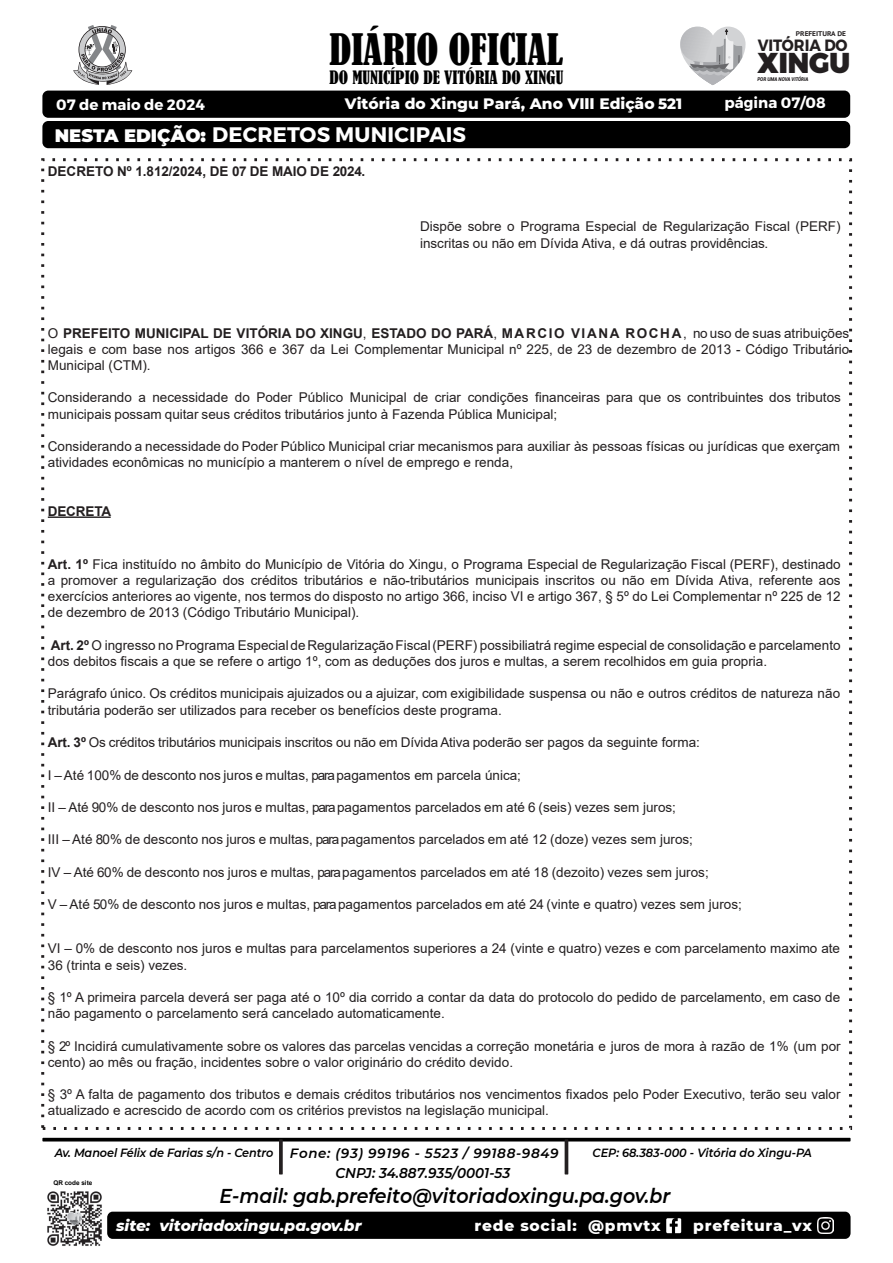
<style>
.page{position:relative;width:893px;height:1263px;background:#fff}
.page>*{position:absolute;margin:0;border:0;box-sizing:border-box;transform-origin:0 0}
.t1{font:condensed 40.65px "Bernard";color:#000}
.t2{font:900 28.65px "Montserrat";color:#231f20;scale:.95 1}
.t3{font:700 21px "Montserrat";letter-spacing:.01em;color:#fff}
.t4{font:italic 600 20.1px "Montserrat";color:#000;scale:.95 1}
.t5{font:900 18px "Montserrat";color:#fff}
.t6{font:condensed 17.25px "Bernard";color:#000}
.t7{font:700 16.35px "Montserrat";color:#231f20;scale:.91 1}
.t8{font:800 15.45px "Montserrat";color:#fff}
.t9{font:800 15.45px "Montserrat";letter-spacing:.05em;color:#fff}
.t10{font:italic 800 15.45px "Montserrat";color:#fff}
.t11{font:700 15px "Montserrat";color:#fff}
.t12{font:italic 600 14.25px "Montserrat";color:#000;scale:.95 1}
.t13{font:13.5px/16.2px "Arial";color:#231f20}
.t14{font:700 13.5px "Arial";letter-spacing:-.01em;color:#231f20}
.t15{font:italic 600 11.85px "Montserrat";color:#000;scale:.95 1}
.t16{font:700 6.75px "PT Sans";color:#231f20;scale:1.09 1}
.t17{font:700 6.45px "Arial";color:#000}
.t18{font:italic 900 5.25px "Roboto";color:#231f20;scale:.87 1}
.s1{font-size:15px}
.s2{font-weight:700}
.s3{font-size:13.35px}
</style>
<div class="page">
<div style="left:107px;top:1212px;width:743px;height:27px;background:#000;border-radius:6px"></div>
<hr style="left:42px;top:1138px;width:808px;height:3px;background:#000">
<svg style="left:680px;top:27px;width:65px;height:58px"></svg>
<img style="left:47px;top:1191px;width:55px;height:55px">
<div style="left:42px;top:121px;width:808px;height:27px;background:#000;border-radius:6px"></div>
<div style="left:42px;top:91px;width:808px;height:27px;background:#000;border-radius:6px"></div>
<svg style="left:73px;top:25px;width:59px;height:60px"></svg>
<svg style="left:279px;top:1139px;width:4px;height:35px"></svg>
<hr style="left:565px;top:1139px;width:3px;height:35px;background:#231f20">
<img style="left:818px;top:1218px;width:16px;height:15px">
<svg style="left:666px;top:1218px;width:15px;height:15px"></svg>
<hr style="left:48px;top:516px;width:63px;height:2px;background:#231f20">
<h1 class="t1" style="left:329px;top:26px;width:236px">DIÁRIO OFICIAL</h1>
<p class="t6" style="left:330px;top:67px;width:235px">DO MUNICÍPIO DE VITÓRIA DO XINGU</p>
<p class="t16" style="left:796px;top:29px;width:47px">PREFEITURA DE</p>
<p class="t7" style="left:758px;top:35px;width:100px">VITÓRIA DO</p>
<p class="t18" style="left:757px;top:75px;width:60px">POR UMA NOVA VITÓRIA</p>
<h2 class="t2" style="left:758px;top:45px;width:99px">XINGU</h2>
<p class="t11" style="left:56px;top:95px;width:150px">07 de maio de 2024</p>
<p class="t11" style="left:725px;top:93px;width:103px">página 07/08</p>
<p class="t8" style="left:345px;top:93px;width:339px">Vitória do Xingu Pará, Ano VIII Edição <span class="s1">521</span></p>
<h3 class="t3" style="left:212px;top:122px;width:256px">DECRETOS MUNICIPAIS</h3>
<h3 class="t5" style="left:55px;top:122px;width:153px">NESTA EDIÇÃO:</h3>
<p class="t14" style="left:48px;top:161px;width:319px">DECRETO Nº 1.812/2024, DE 07 DE MAIO DE 2024.</p>
<p class="t13" style="left:420px;top:218px;width:422px">Dispõe sobre o Programa Especial de Regularização Fiscal (PERF) inscritas ou não em Dívida Ativa, e dá outras providências.</p>
<p class="t13" style="left:48px;top:325px;width:803px;text-align:justify">O <span class="s2">PREFEITO MUNICIPAL DE VITÓRIA DO XINGU</span>, <span class="s2">ESTADO DO PARÁ</span>, <span class="s2">MARCIO VIANA ROCHA</span>, no uso de suas atribuições legais e com base nos artigos 366 e 367 da Lei Complementar Municipal nº 225, de 23 de dezembro de 2013 - Código Tributário Municipal (CTM).</p>
<p class="t13" style="left:48px;top:389px;width:795px">Considerando a necessidade do Poder Público Municipal de criar condições financeiras para que os contribuintes dos tributos municipais possam quitar seus créditos tributários junto à Fazenda Pública Municipal;</p>
<p class="t13" style="left:48px;top:438px;width:794px">Considerando a necessidade do Poder Público Municipal criar mecanismos para auxiliar às pessoas físicas ou jurídicas que exerçam atividades econômicas no município a manterem o nível de emprego e renda,</p>
<p class="t14" style="left:48px;top:501px;width:65px">DECRETA</p>
<p class="t13" style="left:48px;top:556px;width:794px;text-align:justify"><span class="s2">Art. 1º</span> Fica instituído no âmbito do Município de Vitória do Xingu, o Programa Especial de Regularização Fiscal (PERF), destinado a promover a regularização dos créditos tributários e não-tributários municipais inscritos ou não em Dívida Ativa, referente aos exercícios anteriores ao vigente, nos termos do disposto no artigo 366, inciso VI e artigo 367, § 5º do Lei Complementar nº 225 de 12 de dezembro de 2013 (Código Tributário Municipal).</p>
<p class="t13" style="left:48px;top:637px;width:794px"><span class="s2">Art. 2º</span> O ingresso no Programa Especial de Regularização Fiscal (PERF) possibiliatrá regime especial de consolidação e parcelamento dos debitos fiscais a que se refere o artigo 1º, com as deduções dos juros e multas, a serem recolhidos em guia propria.</p>
<p class="t13" style="left:48px;top:685px;width:794px">Parágrafo único. Os créditos municipais ajuizados ou a ajuizar, com exigibilidade suspensa ou não e outros créditos de natureza não tributária poderão ser utilizados para receber os benefícios deste programa.</p>
<p class="t13" style="left:48px;top:734px;width:654px"><span class="s2">Art. 3º</span> Os créditos tributários municipais inscritos ou não em Dívida Ativa poderão ser pagos da seguinte forma:</p>
<p class="t13" style="left:48px;top:767px;width:475px">I – Até 100% de desconto nos juros e multas, para pagamentos em parcela única;</p>
<p class="t13" style="left:48px;top:799px;width:630px">II – Até 90% de desconto nos juros e multas, para pagamentos parcelados em até 6 (seis) vezes sem juros;</p>
<p class="t13" style="left:48px;top:831px;width:647px">III – Até 80% de desconto nos juros e multas, para pagamentos parcelados em até 12 (doze) vezes sem juros;</p>
<p class="t13" style="left:48px;top:864px;width:662px">IV – Até 60% de desconto nos juros e multas, para pagamentos parcelados em até 18 (dezoito) vezes sem juros;</p>
<p class="t13" style="left:48px;top:896px;width:696px">V – Até 50% de desconto nos juros e multas, para pagamentos parcelados em até 24 (vinte e quatro) vezes sem juros;</p>
<p class="t13" style="left:48px;top:940px;width:794px">VI – 0% de desconto nos juros e multas para parcelamentos superiores a 24 (vinte e quatro) vezes e com parcelamento maximo ate<br>36 (trinta e seis) vezes.</p>
<p class="t13" style="left:48px;top:989px;width:794px">§ 1º A primeira parcela deverá ser paga até o 10º dia corrido a contar da data do protocolo do pedido de parcelamento, em caso de não pagamento o parcelamento será cancelado automaticamente.</p>
<p class="t13" style="left:48px;top:1037px;width:794px">§ 2º Incidirá cumulativamente sobre os valores das parcelas vencidas a correção monetária e juros de mora à razão de 1% (um por cento) ao mês ou fração, incidentes sobre o valor originário do crédito devido.</p>
<p class="t13" style="left:48px;top:1086px;width:794px">§ 3º A falta de pagamento dos tributos e demais créditos tributários nos vencimentos fixados pelo Poder Executivo, terão seu valor atualizado e acrescido de acordo com os critérios previstos na legislação municipal.</p>
<p class="t15" style="left:55px;top:1144px;width:532px">Av. Manoel Félix de Farias s/n - Centro <span class="s3">Fone: (93) 99196 - 5523 / 99188-9849</span></p>
<p class="t15" style="left:592px;top:1144px;width:232px">CEP: 68.383-000 - Vitória do Xingu-PA</p>
<p class="t12" style="left:335px;top:1163px;width:185px">CNPJ: 34.887.935/0001-53</p>
<h3 class="t4" style="left:220px;top:1182px;width:476px">E-mail: gab.prefeito@vitoriadoxingu.pa.gov.br</h3>
<p class="t10" style="left:116px;top:1214px;width:247px">site: vitoriadoxingu.pa.gov.br</p>
<p class="t9" style="left:474px;top:1214px;width:188px">rede social: @pmvtx</p>
<p class="t9" style="left:693px;top:1214px;width:120px">prefeitura_vx</p>
<p class="t17" style="left:53px;top:1178px;width:40px">QR code site</p>
</div>
